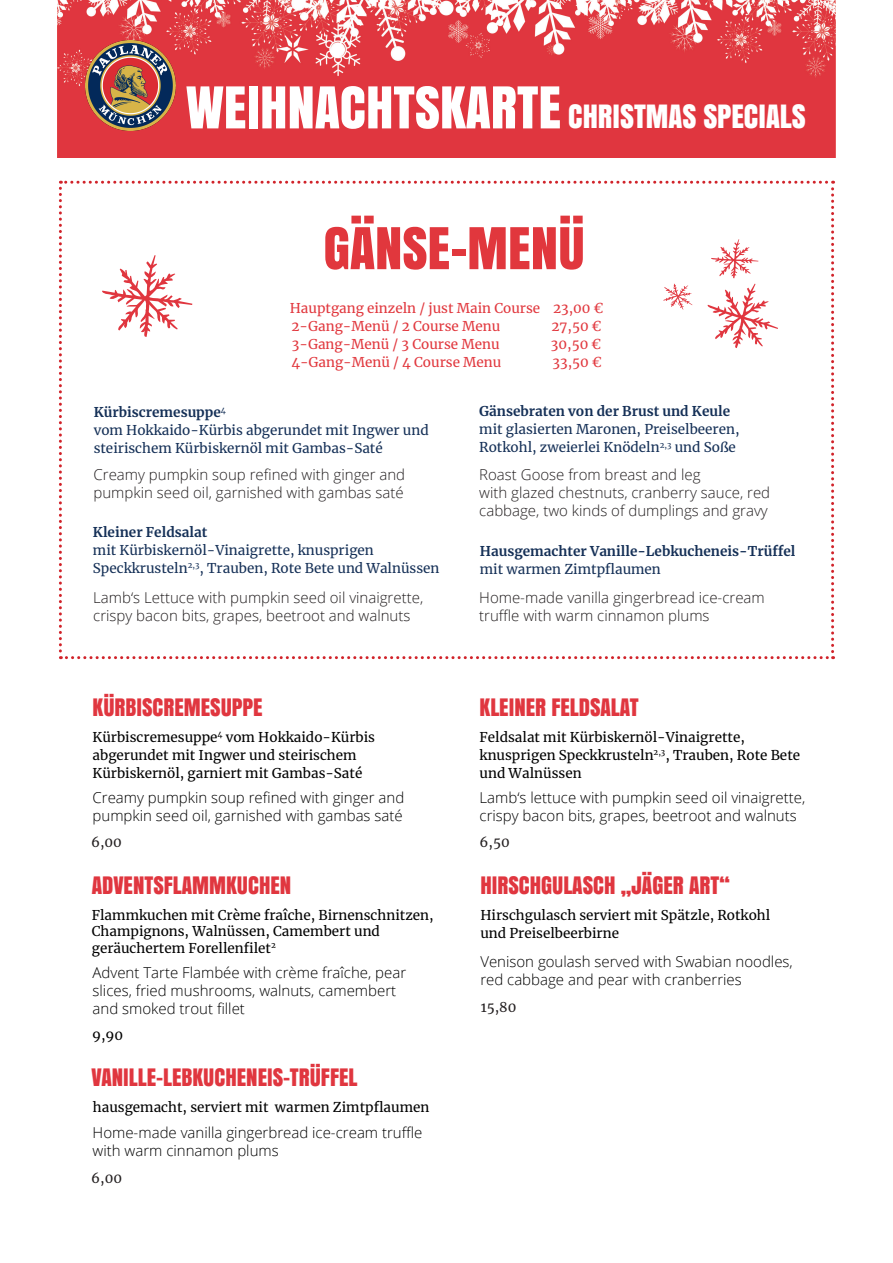
<style>
.page{position:relative;width:893px;height:1263px;background:#fff}
.page>*{position:absolute;margin:0;border:0;box-sizing:border-box;transform-origin:0 0}
.t1{font:54px "Anton";color:#e1373d}
.t2{font:30px "Anton";color:#fff}
.t3{font:22.5px "Anton";color:#e0363f}
.t4{font:300 15px/18px "Open Sans";color:#000001}
.t5{font:300 15px/18px "Open Sans";color:#231f20}
.t6{font:13.5px/18px "Merriweather";color:#000001}
.t7{font:13.5px/18px "Merriweather";color:#153057}
.t8{font:700 13.5px/18px "Merriweather";color:#153057}
.t9{font:13.5px "Merriweather";color:#e1373d}
.t10{font:13.5px "Merriweather";color:#231f20}
.s1{font-size:54px}
.s2{font-weight:400}
</style>
<div class="page">
<img style="left:58px;top:0;width:777px;height:157px">
<svg style="left:59px;top:181px;width:775px;height:478px"></svg>
<img style="left:85px;top:40px;width:90px;height:90px">
<p class="t2" style="left:186px;top:93px;width:621px"><span class="s1">WEIHNACHTSKARTE</span> CHRISTMAS SPECIALS</p>
<p class="t1" style="left:324px;top:206px;width:263px">GÄNSE-MENÜ</p>
<p class="t9" style="left:290px;top:299px;width:315px">Hauptgang einzeln / just Main Course 23,00 €</p>
<p class="t9" style="left:292px;top:317px;width:210px">2-Gang-Menü / 2 Course Menu</p>
<p class="t9" style="left:552px;top:317px;width:51px">27,50 €</p>
<p class="t9" style="left:292px;top:335px;width:209px">3-Gang-Menü / 3 Course Menu</p>
<p class="t9" style="left:551px;top:335px;width:52px">30,50 €</p>
<p class="t9" style="left:291px;top:353px;width:211px">4-Gang-Menü / 4 Course Menu</p>
<p class="t9" style="left:553px;top:353px;width:50px">33,50 €</p>
<p class="t8" style="left:94px;top:403px;width:134px">Kürbiscremesuppe<sup>4</sup></p>
<p class="t7" style="left:94px;top:421px;width:337px">vom Hokkaido-Kürbis abgerundet mit Ingwer und steirischem Kürbiskernöl mit Gambas-Saté</p>
<p class="t5" style="left:94px;top:465px;width:313px">Creamy pumpkin soup refined with ginger and pumpkin seed oil, garnished with gambas saté</p>
<p class="t8" style="left:93px;top:522px;width:116px">Kleiner Feldsalat</p>
<p class="t7" style="left:93px;top:540px;width:348px">mit Kürbiskernöl-Vinaigrette, knusprigen<br>Speckkrusteln<sup>2,3</sup>, Trauben, Rote Bete und Walnüssen</p>
<p class="t5" style="left:93px;top:588px;width:331px">Lamb‘s Lettuce with pumpkin seed oil vinaigrette, crispy bacon bits, grapes, beetroot and walnuts</p>
<p class="t8" style="left:479px;top:402px;width:252px">Gänsebraten von der Brust und Keule</p>
<p class="t7" style="left:479px;top:420px;width:262px">mit glasierten Maronen, Preiselbeeren,<br>Rotkohl, zweierlei Knödeln<sup>2,3</sup> und Soße</p>
<p class="t5" style="left:479px;top:466px;width:223px">Roast Goose from breast and leg</p>
<p class="t5" style="left:479px;top:484px;width:292px">with glazed chestnuts, cranberry sauce, red cabbage, two kinds of dumplings and gravy</p>
<p class="t8" style="left:480px;top:541px;width:317px">Hausgemachter Vanille-Lebkucheneis-Trüffel <span class="s2">mit warmen Zimtpflaumen</span></p>
<p class="t5" style="left:479px;top:588px;width:287px">Home-made vanilla gingerbread ice-cream truffle with warm cinnamon plums</p>
<p class="t3" style="left:93px;top:689px;width:171px">KÜRBISCREMESUPPE</p>
<p class="t3" style="left:480px;top:689px;width:161px">KLEINER FELDSALAT</p>
<p class="t6" style="left:480px;top:727px;width:267px">Feldsalat mit Kürbiskernöl-Vinaigrette,</p>
<p class="t6" style="left:480px;top:745px;width:322px">knusprigen Speckkrusteln<sup>2,3</sup>, Trauben, Rote Bete</p>
<p class="t6" style="left:480px;top:763px;width:104px">und Walnüssen</p>
<p class="t4" style="left:480px;top:788px;width:327px">Lamb‘s lettuce with pumpkin seed oil vinaigrette, crispy bacon bits, grapes, beetroot and walnuts</p>
<p class="t10" style="left:480px;top:833px;width:32px">6,50</p>
<p class="t6" style="left:93px;top:727px;width:284px">Kürbiscremesuppe<sup>4</sup> vom Hokkaido-Kürbis abgerundet mit Ingwer und steirischem<br>Kürbiskernöl, garniert mit Gambas-Saté</p>
<p class="t4" style="left:93px;top:788px;width:313px">Creamy pumpkin soup refined with ginger and pumpkin seed oil, garnished with gambas saté</p>
<p class="t10" style="left:91px;top:833px;width:32px">6,00</p>
<p class="t3" style="left:92px;top:868px;width:201px">ADVENTSFLAMMKUCHEN</p>
<p class="t6" style="left:92px;top:907px;width:343px;line-height:16.2px">Flammkuchen mit Crème fraîche, Birnenschnitzen,<br>Champignons, Walnüssen, Camembert und</p>
<p class="t6" style="left:92px;top:938px;width:185px">geräuchertem Forellenfilet<sup>2</sup></p>
<p class="t4" style="left:93px;top:963px;width:315px">Advent Tarte Flambée with crème fraîche, pear slices, fried mushrooms, walnuts, camembert</p>
<p class="t4" style="left:93px;top:999px;width:154px">and smoked trout fillet</p>
<p class="t6" style="left:92px;top:1025px;width:33px">9,90</p>
<p class="t3" style="left:92px;top:1060px;width:267px">VANILLE-LEBKUCHENEIS-TRÜFFEL</p>
<p class="t6" style="left:93px;top:1097px;width:338px">hausgemacht, serviert mit warmen Zimtpflaumen</p>
<p class="t4" style="left:93px;top:1123px;width:331px">Home-made vanilla gingerbread ice-cream truffle with warm cinnamon plums</p>
<p class="t10" style="left:91px;top:1168px;width:32px">6,00</p>
<p class="t3" style="left:480px;top:868px;width:251px">HIRSCHGULASCH „JÄGER ART“</p>
<p class="t6" style="left:480px;top:906px;width:291px">Hirschgulasch serviert mit Spätzle, Rotkohl</p>
<p class="t6" style="left:480px;top:924px;width:140px">und Preiselbeerbirne</p>
<p class="t4" style="left:480px;top:952px;width:314px">Venison goulash served with Swabian noodles,</p>
<p class="t4" style="left:480px;top:970px;width:263px">red cabbage and pear with cranberries</p>
<p class="t10" style="left:481px;top:998px;width:37px">15,80</p>
</div>
